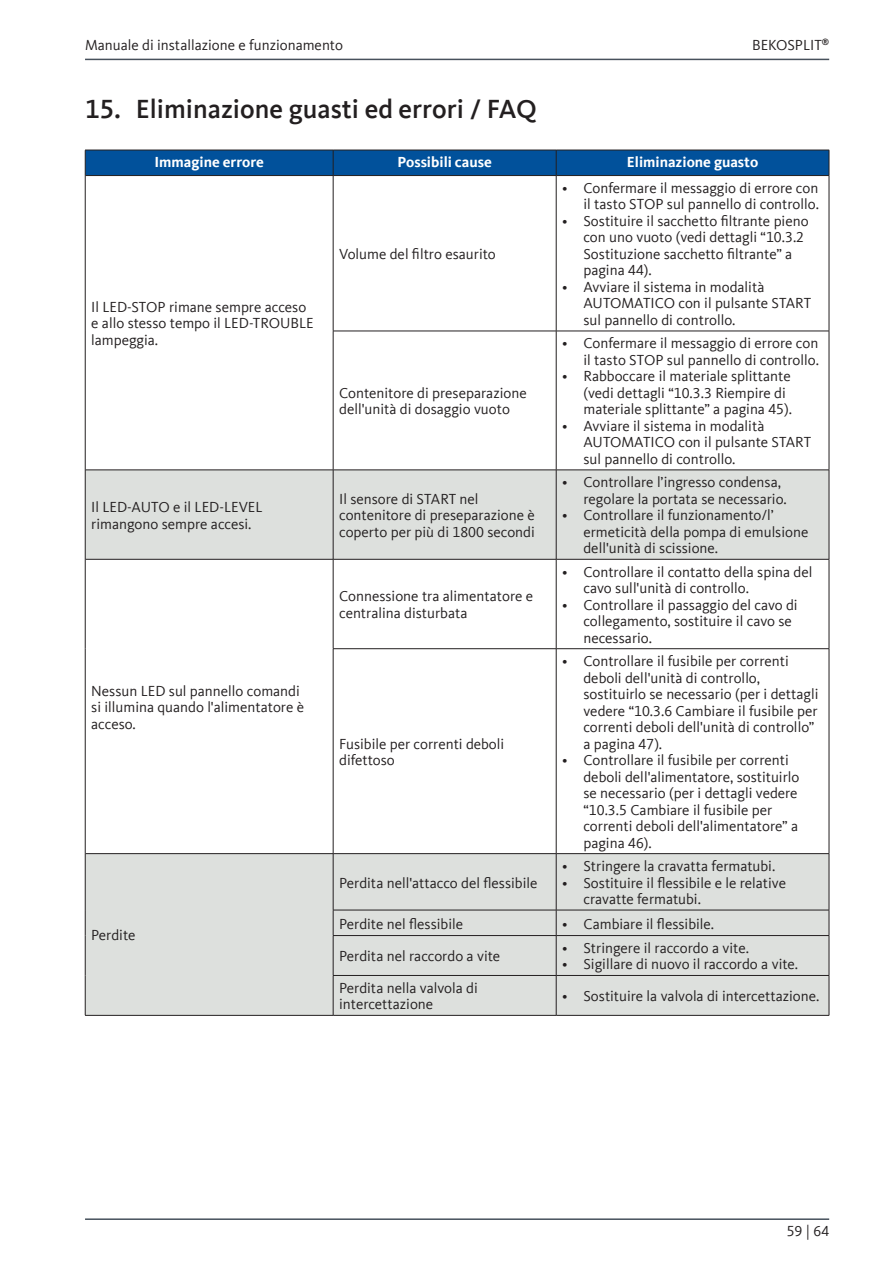
<style>
.page{position:relative;width:893px;height:1263px;background:#fff}
.page>*{position:absolute;margin:0;border:0;box-sizing:border-box;transform-origin:0 0}
.t1{font:500 27px "Kievit Offc Pro";color:#231f20}
.T_-_BODY{font:15px/16.5px "Kievit Offc Pro";color:#231f20}
.T_-_MID{font:15px/16.5px "Kievit Offc Pro";color:#231f20}
.T_-_HEADLINE_MID_WHI{font:700 15px "Kievit Offc Pro";color:#fff}
</style>
<div class="page">
<hr style="left:85px;top:59px;width:744px;height:1px;background:#47515c">
<hr style="left:85px;top:1218px;width:744px;height:2px;background:#47515c">
<svg style="left:86px;top:471px;width:743px;height:544px"></svg>
<hr style="left:85px;top:176px;width:1px;height:155px;background:#231f20">
<hr style="left:85px;top:331px;width:1px;height:139px;background:#231f20">
<hr style="left:85px;top:470px;width:1px;height:89px;background:#231f20">
<hr style="left:85px;top:559px;width:1px;height:90px;background:#231f20">
<hr style="left:85px;top:649px;width:1px;height:205px;background:#231f20">
<hr style="left:85px;top:854px;width:1px;height:56px;background:#231f20">
<svg style="left:85px;top:910px;width:1px;height:25px"></svg>
<hr style="left:85px;top:935px;width:1px;height:40px;background:#231f20">
<hr style="left:85px;top:975px;width:1px;height:40px;background:#231f20">
<div style="left:85px;top:150px;width:745px;height:26px;background:#01519b"></div>
<hr style="left:333px;top:176px;width:1px;height:155px;background:#231f20">
<hr style="left:556px;top:176px;width:1px;height:155px;background:#231f20">
<hr style="left:829px;top:176px;width:1px;height:155px;background:#231f20">
<hr style="left:333px;top:331px;width:1px;height:139px;background:#231f20">
<hr style="left:556px;top:331px;width:1px;height:139px;background:#231f20">
<hr style="left:829px;top:331px;width:1px;height:139px;background:#231f20">
<hr style="left:333px;top:470px;width:1px;height:89px;background:#231f20">
<hr style="left:556px;top:470px;width:1px;height:89px;background:#231f20">
<hr style="left:829px;top:470px;width:1px;height:89px;background:#231f20">
<hr style="left:333px;top:559px;width:1px;height:89px;background:#231f20">
<hr style="left:556px;top:559px;width:1px;height:89px;background:#231f20">
<hr style="left:829px;top:559px;width:1px;height:89px;background:#231f20">
<hr style="left:333px;top:649px;width:1px;height:204px;background:#231f20">
<hr style="left:556px;top:649px;width:1px;height:204px;background:#231f20">
<hr style="left:829px;top:649px;width:1px;height:204px;background:#231f20">
<hr style="left:333px;top:854px;width:1px;height:56px;background:#231f20">
<hr style="left:556px;top:854px;width:1px;height:56px;background:#231f20">
<hr style="left:829px;top:854px;width:1px;height:56px;background:#231f20">
<svg style="left:333px;top:911px;width:1px;height:24px"></svg>
<svg style="left:556px;top:911px;width:1px;height:24px"></svg>
<svg style="left:829px;top:910px;width:1px;height:25px"></svg>
<hr style="left:333px;top:936px;width:1px;height:39px;background:#231f20">
<hr style="left:556px;top:936px;width:1px;height:39px;background:#231f20">
<hr style="left:829px;top:936px;width:1px;height:39px;background:#231f20">
<hr style="left:333px;top:976px;width:1px;height:39px;background:#231f20">
<hr style="left:556px;top:976px;width:1px;height:39px;background:#231f20">
<hr style="left:829px;top:976px;width:1px;height:39px;background:#231f20">
<hr style="left:85px;top:175px;width:248px;height:1px;background:#231f20">
<hr style="left:333px;top:175px;width:223px;height:1px;background:#231f20">
<hr style="left:556px;top:175px;width:273px;height:1px;background:#231f20">
<hr style="left:333px;top:331px;width:223px;height:1px;background:#231f20">
<hr style="left:556px;top:331px;width:273px;height:1px;background:#231f20">
<hr style="left:85px;top:470px;width:248px;height:1px;background:#231f20">
<hr style="left:333px;top:470px;width:223px;height:1px;background:#231f20">
<hr style="left:556px;top:470px;width:273px;height:1px;background:#231f20">
<hr style="left:85px;top:559px;width:248px;height:1px;background:#231f20">
<hr style="left:333px;top:559px;width:223px;height:1px;background:#231f20">
<hr style="left:556px;top:559px;width:273px;height:1px;background:#231f20">
<hr style="left:333px;top:648px;width:223px;height:1px;background:#231f20">
<hr style="left:556px;top:648px;width:273px;height:1px;background:#231f20">
<hr style="left:85px;top:853px;width:248px;height:1px;background:#231f20">
<hr style="left:333px;top:853px;width:223px;height:1px;background:#231f20">
<hr style="left:556px;top:853px;width:273px;height:1px;background:#231f20">
<hr style="left:333px;top:910px;width:223px;height:1px;background:#231f20">
<hr style="left:556px;top:910px;width:273px;height:1px;background:#231f20">
<hr style="left:333px;top:935px;width:223px;height:1px;background:#231f20">
<hr style="left:556px;top:935px;width:273px;height:1px;background:#231f20">
<hr style="left:333px;top:975px;width:223px;height:1px;background:#231f20">
<hr style="left:556px;top:975px;width:273px;height:1px;background:#231f20">
<hr style="left:85px;top:1015px;width:248px;height:1px;background:#231f20">
<hr style="left:333px;top:1015px;width:223px;height:1px;background:#231f20">
<hr style="left:556px;top:1015px;width:273px;height:1px;background:#231f20">
<p class="T_-_BODY" style="left:85px;top:37px;width:260px">Manuale di installazione e funzionamento</p>
<p class="T_-_BODY" style="left:752px;top:37px;width:79px">BEKOSPLIT<sup>®</sup></p>
<p class="t1" style="left:85px;top:93px;width:453px">15. Eliminazione guasti ed errori / FAQ</p>
<p class="T_-_HEADLINE_MID_WHI" style="left:154px;top:153px;width:111px">Immagine errore</p>
<p class="T_-_HEADLINE_MID_WHI" style="left:397px;top:153px;width:96px">Possibili cause</p>
<p class="T_-_HEADLINE_MID_WHI" style="left:627px;top:153px;width:133px">Eliminazione guasto</p>
<p class="T_-_BODY" style="left:91px;top:298px;width:224px">Il LED-STOP rimane sempre acceso e allo stesso tempo il LED-TROUBLE lampeggia.</p>
<p class="T_-_MID" style="left:339px;top:246px;width:158px">Volume del filtro esaurito</p>
<p class="T_-_MID" style="left:339px;top:384px;width:189px">Contenitore di preseparazione dell'unità di dosaggio vuoto</p>
<p class="T_-_BODY" style="left:91px;top:499px;width:173px">Il LED-AUTO e il LED-LEVEL rimangono sempre accesi.</p>
<p class="T_-_BODY" style="left:339px;top:490px;width:197px">Il sensore di START nel contenitore di preseparazione è coperto per più di 1800 secondi</p>
<p class="T_-_BODY" style="left:91px;top:682px;width:214px">Nessun LED sul pannello comandi si illumina quando l'alimentatore è acceso.</p>
<p class="T_-_MID" style="left:339px;top:588px;width:196px">Connessione tra alimentatore e centralina disturbata</p>
<p class="T_-_BODY" style="left:339px;top:735px;width:167px">Fusibile per correnti deboli difettoso</p>
<p class="T_-_BODY" style="left:339px;top:874px;width:200px">Perdita nell'attacco del flessibile</p>
<p class="T_-_BODY" style="left:562px;top:180px;width:258px;text-align:right">• Confermare il messaggio di errore con il tasto STOP sul pannello di controllo.</p>
<p class="T_-_BODY" style="left:583px;top:213px;width:227px;text-indent:-21px">• Sostituire il sacchetto filtrante pieno con uno vuoto (vedi dettagli “10.3.2<br>Sostituzione sacchetto filtrante” a pagina 44).</p>
<p class="T_-_BODY" style="left:583px;top:279px;width:229px;text-indent:-21px">• Avviare il sistema in modalità<br>AUTOMATICO con il pulsante START sul pannello di controllo.</p>
<p class="T_-_BODY" style="left:562px;top:335px;width:258px;text-align:right">• Confermare il messaggio di errore con il tasto STOP sul pannello di controllo.</p>
<p class="T_-_BODY" style="left:583px;top:368px;width:210px;text-indent:-21px">• Rabboccare il materiale splittante (vedi dettagli “10.3.3 Riempire di materiale splittante” a pagina 45).</p>
<p class="T_-_BODY" style="left:583px;top:417px;width:229px;text-indent:-21px">• Avviare il sistema in modalità<br>AUTOMATICO con il pulsante START sul pannello di controllo.</p>
<p class="T_-_BODY" style="left:583px;top:474px;width:205px;text-indent:-21px">• Controllare l’ingresso condensa, regolare la portata se necessario.</p>
<p class="T_-_BODY" style="left:583px;top:507px;width:226px;text-indent:-21px">• Controllare il funzionamento/l’ ermeticità della pompa di emulsione dell'unità di scissione.</p>
<p class="T_-_BODY" style="left:583px;top:563px;width:230px;text-indent:-21px">• Controllare il contatto della spina del cavo sull'unità di controllo.</p>
<p class="T_-_BODY" style="left:583px;top:596px;width:216px;text-indent:-21px">• Controllare il passaggio del cavo di collegamento, sostituire il cavo se necessario.</p>
<p class="T_-_BODY" style="left:583px;top:653px;width:236px;text-indent:-21px">• Controllare il fusibile per correnti deboli dell'unità di controllo, sostituirlo se necessario (per i dettagli vedere “10.3.6 Cambiare il fusibile per correnti deboli dell'unità di controllo” a pagina 47).</p>
<p class="T_-_BODY" style="left:583px;top:752px;width:217px;text-indent:-21px">• Controllare il fusibile per correnti deboli dell'alimentatore, sostituirlo se necessario (per i dettagli vedere “10.3.5 Cambiare il fusibile per correnti deboli dell'alimentatore” a pagina 46).</p>
<p class="T_-_BODY" style="left:562px;top:858px;width:215px">• Stringere la cravatta fermatubi.</p>
<p class="T_-_BODY" style="left:583px;top:874px;width:204px;text-indent:-21px">• Sostituire il flessibile e le relative cravatte fermatubi.</p>
<p class="T_-_BODY" style="left:91px;top:927px;width:46px">Perdite</p>
<p class="T_-_BODY" style="left:339px;top:915px;width:125px">Perdite nel flessibile</p>
<p class="T_-_BODY" style="left:562px;top:915px;width:153px">• Cambiare il flessibile.</p>
<p class="T_-_BODY" style="left:339px;top:948px;width:163px">Perdita nel raccordo a vite</p>
<p class="T_-_BODY" style="left:562px;top:939px;width:188px">• Stringere il raccordo a vite.</p>
<p class="T_-_BODY" style="left:562px;top:956px;width:237px">• Sigillare di nuovo il raccordo a vite.</p>
<p class="T_-_BODY" style="left:339px;top:979px;width:140px">Perdita nella valvola di intercettazione</p>
<p class="T_-_BODY" style="left:562px;top:988px;width:259px">• Sostituire la valvola di intercettazione.</p>
<p class="T_-_BODY" style="left:787px;top:1223px;width:44px">59 | 64</p>
</div>
